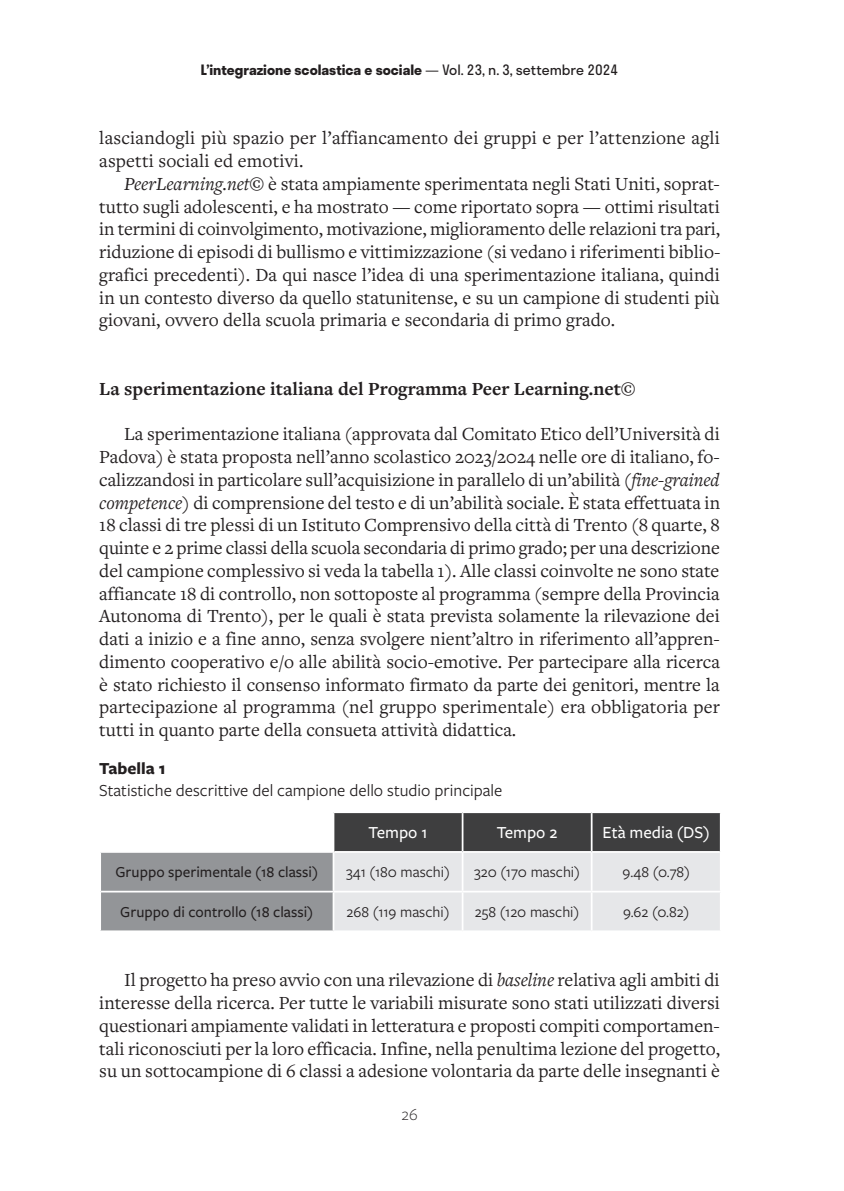
<style>
.page{position:relative;width:844px;height:1191px;background:#fff}
.page>*{position:absolute;margin:0;border:0;box-sizing:border-box;transform-origin:0 0}
.t1{font:19.25px/22.8px "Freight Text Pro";color:#231f20;text-align:justify}
.t2{font:700 19.25px "Freight Text Pro";color:#231f20}
.t3{font:17.5px "Freight Sans Pro";color:#231f20}
.t4{font:500 17.5px "Freight Sans Pro";color:#fff}
.t5{font:700 17.5px "Freight Sans Pro";color:#231f20}
.t6{font:300 17.5px "Freight Sans Pro";color:#231f20}
.t7{font:15.75px "Freight Sans Pro";color:#231f20}
.t8{font:500 15.75px "Freight Sans Pro";color:#231f20}
.t9{font:700 14px "Stratos";color:#231f20}
.s1{font-weight:400}
.s2{font-style:italic}
.s3{font-weight:700}
</style>
<div class="page">
<svg style="left:101px;top:813px;width:618px;height:117px;background:#b2b3b5"></svg>
<hr style="left:461px;top:813px;width:2px;height:38px;background:#fff">
<hr style="left:590px;top:813px;width:2px;height:38px;background:#fff">
<hr style="left:461px;top:852px;width:2px;height:38px;background:#fff">
<hr style="left:590px;top:852px;width:2px;height:38px;background:#fff">
<hr style="left:101px;top:890px;width:232px;height:2px;background:#fff">
<hr style="left:333px;top:890px;width:129px;height:2px;background:#fff">
<hr style="left:462px;top:890px;width:129px;height:2px;background:#fff">
<hr style="left:461px;top:892px;width:2px;height:38px;background:#fff">
<hr style="left:591px;top:890px;width:130px;height:2px;background:#fff">
<hr style="left:590px;top:892px;width:2px;height:38px;background:#fff">
<hr style="left:334px;top:851px;width:128px;height:1px;background:#fff">
<hr style="left:462px;top:851px;width:129px;height:1px;background:#fff">
<hr style="left:591px;top:851px;width:128px;height:1px;background:#fff">
<hr style="left:332px;top:852px;width:2px;height:38px;background:#fff">
<hr style="left:332px;top:892px;width:2px;height:38px;background:#fff">
<hr style="left:332px;top:813px;width:2px;height:38px;background:#fff">
<hr style="left:99px;top:851px;width:235px;height:1px;background:#fff">
<p class="t9" style="left:201px;top:58px;width:418px">L’integrazione scolastica e sociale <span class="s1">— Vol. 23, n. 3, settembre 2024</span></p>
<p class="t1" style="left:99px;top:126px;width:622px">lasciandogli più spazio per l’affiancamento dei gruppi e per l’attenzione agli aspetti sociali ed emotivi.</p>
<p class="t1" style="left:99px;top:172px;width:622px;text-indent:25px"><span class="s2">PeerLearning.net</span><span class="s3">©</span> è stata ampiamente sperimentata negli Stati Uniti, soprat&shy;tutto sugli adolescenti, e ha mostrato — come riportato sopra — ottimi risultati in termini di coinvolgimento, motivazione, miglioramento delle relazioni tra pari, riduzione di episodi di bullismo e vittimizzazione (si vedano i riferimenti biblio&shy;grafici precedenti). Da qui nasce l’idea di una sperimentazione italiana, quindi in un contesto diverso da quello statunitense, e su un campione di studenti più giovani, ovvero della scuola primaria e secondaria di primo grado.</p>
<p class="t2" style="left:99px;top:376px;width:537px">La sperimentazione italiana del Programma Peer Learning.net©</p>
<p class="t1" style="left:99px;top:422px;width:622px;text-indent:25px">La sperimentazione italiana (approvata dal Comitato Etico dell’Università di Padova) è stata proposta nell’anno scolastico 2023/2024 nelle ore di italiano, fo&shy;calizzandosi in particolare sull’acquisizione in parallelo di un’abilità (<span class="s2">fine-grained competence</span>) di comprensione del testo e di un’abilità sociale. È stata effettuata in 18 classi di tre plessi di un Istituto Comprensivo della città di Trento (8 quarte, 8 quinte e 2 prime classi della scuola secondaria di primo grado; per una descrizione del campione complessivo si veda la tabella 1). Alle classi coinvolte ne sono state affiancate 18 di controllo, non sottoposte al programma (sempre della Provincia Autonoma di Trento), per le quali è stata prevista solamente la rilevazione dei dati a inizio e a fine anno, senza svolgere nient’altro in riferimento all’appren&shy;dimento cooperativo e/o alle abilità socio-emotive. Per partecipare alla ricerca è stato richiesto il consenso informato firmato da parte dei genitori, mentre la partecipazione al programma (nel gruppo sperimentale) era obbligatoria per tutti in quanto parte della consueta attività didattica.</p>
<p class="t5" style="left:99px;top:756px;width:68px">Tabella 1</p>
<p class="t3" style="left:99px;top:779px;width:404px">Statistiche descrittive del campione dello studio principale</p>
<p class="t4" style="left:368px;top:820px;width:60px">Tempo 1</p>
<p class="t4" style="left:496px;top:820px;width:62px">Tempo 2</p>
<p class="t4" style="left:602px;top:820px;width:109px">Età media (DS)</p>
<p class="t8" style="left:115px;top:861px;width:204px">Gruppo sperimentale (18 classi)</p>
<p class="t7" style="left:346px;top:861px;width:105px">341 (180 maschi)</p>
<p class="t7" style="left:474px;top:861px;width:107px">320 (170 maschi)</p>
<p class="t7" style="left:622px;top:861px;width:69px">9.48 (0.78)</p>
<p class="t8" style="left:120px;top:901px;width:194px">Gruppo di controllo (18 classi)</p>
<p class="t7" style="left:346px;top:901px;width:104px">268 (119 maschi)</p>
<p class="t7" style="left:474px;top:901px;width:106px">258 (120 maschi)</p>
<p class="t7" style="left:623px;top:901px;width:68px">9.62 (0.82)</p>
<p class="t1" style="left:99px;top:968px;width:622px;text-indent:25px">Il progetto ha preso avvio con una rilevazione di <span class="s2">baseline</span> relativa agli ambiti di interesse della ricerca. Per tutte le variabili misurate sono stati utilizzati diversi questionari ampiamente validati in letteratura e proposti compiti comportamen&shy;tali riconosciuti per la loro efficacia. Infine, nella penultima lezione del progetto, su un sottocampione di 6 classi a adesione volontaria da parte delle insegnanti è</p>
<p class="t6" style="left:401px;top:1102px;width:18px">26</p>
</div>
